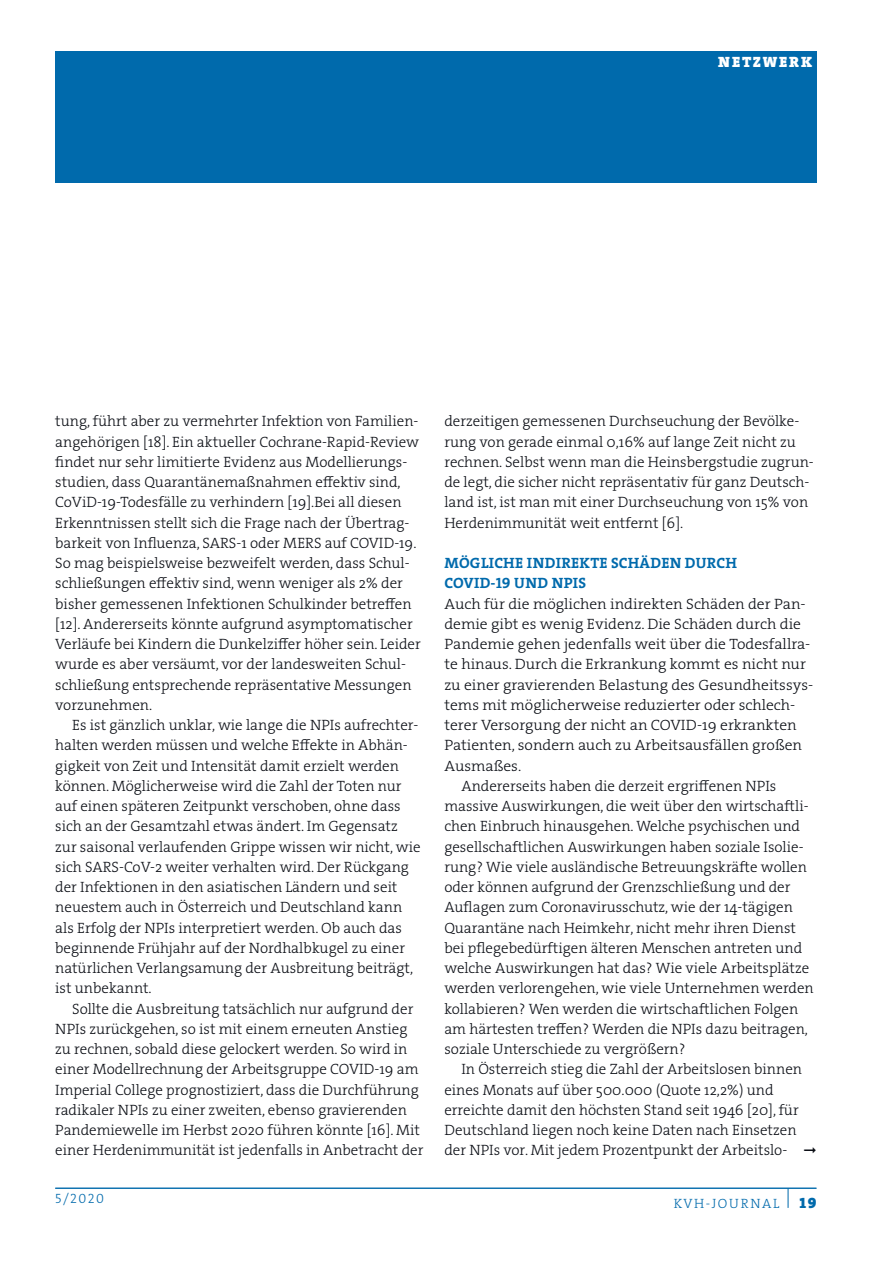
<style>
.page{position:relative;width:893px;height:1263px;background:#fff}
.page>*{position:absolute;margin:0;border:0;box-sizing:border-box;transform-origin:0 0}
.t1{font:15px/20.2px "The Serif HP3 Lig";color:#0b0e15}
.t2{font:15px "The Serif HP3 Lig";color:#0b0e15;scale:1.04 1}
.t3{font:15px "The Serif HP7 Bld";letter-spacing:.015em;color:#006aac}
.t4{font:15px "The Serif HP9 Blk";letter-spacing:.125em;color:#fff}
.t5{font:13.5px "The Serif HP3 Lig";letter-spacing:.115em;color:#006aac}
.s1{font-family:"The Serif HP9 Blk";font-size:15px}
</style>
<div class="page">
<hr style="left:55px;top:1188px;width:761px;height:1px;background:#006aac">
<div style="left:55px;top:51px;width:761px;height:132px;background:#006aac"></div>
<p class="t4" style="left:718px;top:52px;width:95px">NETZWERK</p>
<p class="t1" style="left:55px;top:411px;width:367px">tung, führt aber zu vermehrter Infektion von Familien&shy;angehörigen [18]. Ein aktueller Cochrane-Rapid-Review findet nur sehr limitierte Evidenz aus Modellierungs&shy;studien, dass Quarantänemaßnahmen effektiv sind, CoViD-19-Todesfälle zu verhindern [19].Bei all diesen Erkenntnissen stellt sich die Frage nach der Übertrag&shy;barkeit von Influenza, SARS-1 oder MERS auf COVID-19.<br>So mag beispielsweise bezweifelt werden, dass Schul&shy;schließungen effektiv sind, wenn weniger als 2% der bisher gemessenen Infektionen Schulkinder betreffen [12]. Andererseits könnte aufgrund asymptomatischer Verläufe bei Kindern die Dunkelziffer höher sein. Leider wurde es aber versäumt, vor der landesweiten Schul&shy;schließung entsprechende repräsentative Messungen vorzunehmen.</p>
<p class="t1" style="left:55px;top:715px;width:367px;text-indent:17px">Es ist gänzlich unklar, wie lange die NPIs aufrechter&shy;halten werden müssen und welche Effekte in Abhän&shy;gigkeit von Zeit und Intensität damit erzielt werden können. Möglicherweise wird die Zahl der Toten nur auf einen späteren Zeitpunkt verschoben, ohne dass sich an der Gesamtzahl etwas ändert. Im Gegensatz zur saisonal verlaufenden Grippe wissen wir nicht, wie sich SARS-CoV-2 weiter verhalten wird. Der Rückgang der Infektionen in den asiatischen Ländern und seit neuestem auch in Österreich und Deutschland kann als Erfolg der NPIs interpretiert werden. Ob auch das beginnende Frühjahr auf der Nordhalbkugel zu einer natürlichen Verlangsamung der Ausbreitung beiträgt, ist unbekannt.</p>
<p class="t1" style="left:55px;top:998px;width:370px;text-indent:17px">Sollte die Ausbreitung tatsächlich nur aufgrund der NPIs zurückgehen, so ist mit einem erneuten Anstieg zu rechnen, sobald diese gelockert werden. So wird in einer Modellrechnung der Arbeitsgruppe COVID-19 am Imperial College prognostiziert, dass die Durchführung radikaler NPIs zu einer zweiten, ebenso gravierenden Pandemiewelle im Herbst 2020 führen könnte [16]. Mit einer Herdenimmunität ist jedenfalls in Anbetracht der</p>
<p class="t5" style="left:55px;top:1190px;width:50px">5/2020</p>
<p class="t1" style="left:444px;top:411px;width:371px">derzeitigen gemessenen Durchseuchung der Bevölke&shy;rung von gerade einmal 0,16% auf lange Zeit nicht zu rechnen. Selbst wenn man die Heinsbergstudie zugrun&shy;de legt, die sicher nicht repräsentativ für ganz Deutsch&shy;land ist, ist man mit einer Durchseuchung von 15% von Herdenimmunität weit entfernt [6].</p>
<p class="t3" style="left:444px;top:553px;width:36px">MÖGLICHE</p>
<p class="t3" style="left:527px;top:553px;width:28px">INDIREKTE</p>
<p class="t3" style="left:611px;top:553px;width:107px">SCHÄDEN DURCH</p>
<p class="t3" style="left:444px;top:573px;width:142px">COVID-19 UND NPIS</p>
<p class="t2" style="left:444px;top:594px;width:349px">Auch für die möglichen indirekten Schäden der Pan-</p>
<p class="t2" style="left:444px;top:614px;width:344px">demie gibt es wenig Evidenz. Die Schäden durch die</p>
<p class="t2" style="left:444px;top:634px;width:353px">Pandemie gehen jedenfalls weit über die Todesfallra-</p>
<p class="t2" style="left:444px;top:655px;width:349px">te hinaus. Durch die Erkrankung kommt es nicht nur</p>
<p class="t2" style="left:444px;top:675px;width:356px">zu einer gravierenden Belastung des Gesundheitssys-</p>
<p class="t2" style="left:444px;top:695px;width:339px">tems mit möglicherweise reduzierter oder schlech-</p>
<p class="t2" style="left:444px;top:715px;width:340px">terer Versorgung der nicht an COVID-19 erkrankten</p>
<p class="t2" style="left:444px;top:736px;width:346px">Patienten, sondern auch zu Arbeitsausfällen großen</p>
<p class="t2" style="left:444px;top:756px;width:75px">Ausmaßes.</p>
<p class="t1" style="left:461px;top:776px;width:316px">Andererseits haben die derzeit ergriffenen NPIs</p>
<p class="t1" style="left:444px;top:796px;width:366px">massive Auswirkungen, die weit über den wirtschaftli-</p>
<p class="t1" style="left:444px;top:816px;width:357px">chen Einbruch hinausgehen. Welche psychischen und</p>
<p class="t1" style="left:444px;top:836px;width:361px">gesellschaftlichen Auswirkungen haben soziale Isolie-</p>
<p class="t1" style="left:444px;top:857px;width:364px">rung? Wie viele ausländische Betreuungskräfte wollen</p>
<p class="t1" style="left:444px;top:877px;width:348px">oder können aufgrund der Grenzschließung und der</p>
<p class="t1" style="left:444px;top:897px;width:350px">Auflagen zum Coronavirusschutz, wie der 14-tägigen</p>
<p class="t1" style="left:444px;top:917px;width:353px">Quarantäne nach Heimkehr, nicht mehr ihren Dienst</p>
<p class="t1" style="left:444px;top:938px;width:359px">bei pflegebedürftigen älteren Menschen antreten und</p>
<p class="t1" style="left:444px;top:958px;width:366px">welche Auswirkungen hat das? Wie viele Arbeitsplätze</p>
<p class="t1" style="left:444px;top:978px;width:371px">werden verlorengehen, wie viele Unternehmen werden</p>
<p class="t1" style="left:444px;top:998px;width:355px">kollabieren? Wen werden die wirtschaftlichen Folgen</p>
<p class="t1" style="left:444px;top:1019px;width:365px">am härtesten treffen? Werden die NPIs dazu beitragen,</p>
<p class="t1" style="left:444px;top:1039px;width:243px">soziale Unterschiede zu vergrößern?</p>
<p class="t1" style="left:461px;top:1059px;width:342px">In Österreich stieg die Zahl der Arbeitslosen binnen</p>
<p class="t1" style="left:444px;top:1079px;width:331px">eines Monats auf über 500.000 (Quote 12,2%) und</p>
<p class="t1" style="left:444px;top:1100px;width:356px">erreichte damit den höchsten Stand seit 1946 [20], für</p>
<p class="t1" style="left:444px;top:1120px;width:354px">Deutschland liegen noch keine Daten nach Einsetzen</p>
<p class="t1" style="left:444px;top:1140px;width:344px">der NPIs vor. Mit jedem Prozentpunkt der Arbeitslo-</p>
<p class="t5" style="left:674px;top:1194px;width:144px">KVH-Journal <sup>|</sup> <span class="s1">19</span></p>
</div>
